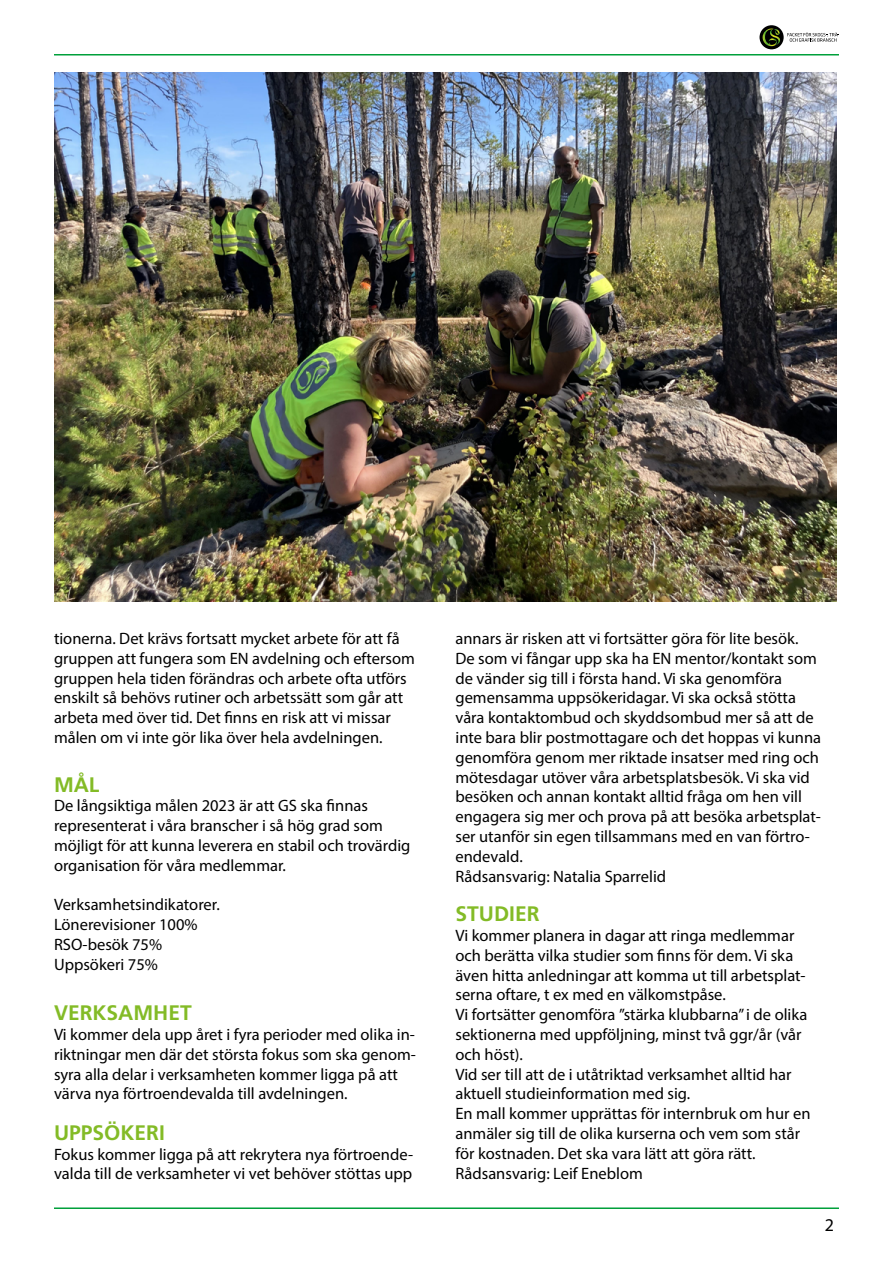
<style>
.page{position:relative;width:893px;height:1263px;background:#fff}
.page>*{position:absolute;margin:0;border:0;box-sizing:border-box;transform-origin:0 0}
.t1{font:700 21px "Frutiger LT Std";color:#83bb26}
.t2{font:18px "Myriad Pro";color:#000}
.t3{font:16.5px/19.8px "Myriad Pro";color:#000}
</style>
<div class="page">
<img style="left:54px;top:72px;width:782px;height:530px">
<svg style="left:787px;top:32px;width:52px;height:10px"></svg>
<svg style="left:759px;top:26px;width:25px;height:23px"></svg>
<svg style="left:763px;top:29px;width:17px;height:17px"></svg>
<hr style="left:54px;top:54px;width:785px;height:2px;background:#00a03b">
<hr style="left:54px;top:1207px;width:785px;height:2px;background:#00a03b">
<p class="t3" style="left:54px;top:628px;width:362px">tionerna. Det krävs fortsatt mycket arbete för att få gruppen att fungera som EN avdelning och eftersom gruppen hela tiden förändras och arbete ofta utförs enskilt så behövs rutiner och arbetssätt som går att arbeta med över tid. Det finns en risk att vi missar målen om vi inte gör lika över hela avdelningen.</p>
<p class="t1" style="left:54px;top:772px;width:47px">MÅL</p>
<p class="t3" style="left:54px;top:796px;width:358px">De långsiktiga målen 2023 är att GS ska finnas representerat i våra branscher i så hög grad som möjligt för att kunna leverera en stabil och trovärdig organisation för våra medlemmar.</p>
<p class="t3" style="left:54px;top:895px;width:167px">Verksamhetsindikatorer.<br>Lönerevisioner 100%<br>RSO-besök 75%<br>Uppsökeri 75%</p>
<p class="t1" style="left:54px;top:1001px;width:139px">VERKSAMHET</p>
<p class="t3" style="left:54px;top:1024px;width:363px">Vi kommer dela upp året i fyra perioder med olika in&shy;riktningar men där det största fokus som ska genom&shy;syra alla delar i verksamheten kommer ligga på att värva nya förtroendevalda till avdelningen.</p>
<p class="t1" style="left:54px;top:1120px;width:112px">UPPSÖKERI</p>
<p class="t3" style="left:54px;top:1144px;width:361px">Fokus kommer ligga på att rekrytera nya förtroende&shy;valda till de verksamheter vi vet behöver stöttas upp</p>
<p class="t3" style="left:455px;top:628px;width:367px">annars är risken att vi fortsätter göra för lite besök.<br>De som vi fångar upp ska ha EN mentor/kontakt som de vänder sig till i första hand. Vi ska genomföra gemensamma uppsökeridagar. Vi ska också stötta våra kontaktombud och skyddsombud mer så att de inte bara blir postmottagare och det hoppas vi kunna genomföra genom mer riktade insatser med ring och mötesdagar utöver våra arbetsplatsbesök. Vi ska vid besöken och annan kontakt alltid fråga om hen vill engagera sig mer och prova på att besöka arbetsplat&shy;ser utanför sin egen tillsammans med en van förtro&shy;endevald.<br>Rådsansvarig: Natalia Sparrelid</p>
<p class="t1" style="left:455px;top:902px;width:86px">STUDIER</p>
<p class="t3" style="left:455px;top:925px;width:356px">Vi kommer planera in dagar att ringa medlemmar och berätta vilka studier som finns för dem. Vi ska även hitta anledningar att komma ut till arbetsplat&shy;serna oftare, t ex med en välkomstpåse.<br>Vi fortsätter genomföra ”stärka klubbarna” i de olika sektionerna med uppföljning, minst två ggr/år (vår och höst).<br>Vid ser till att de i utåtriktad verksamhet alltid har aktuell studieinformation med sig.<br>En mall kommer upprättas för internbruk om hur en anmäler sig till de olika kurserna och vem som står för kostnaden. Det ska vara lätt att göra rätt.<br>Rådsansvarig: Leif Eneblom</p>
<p class="t2" style="left:825px;top:1214px;width:11px">2</p>
</div>
